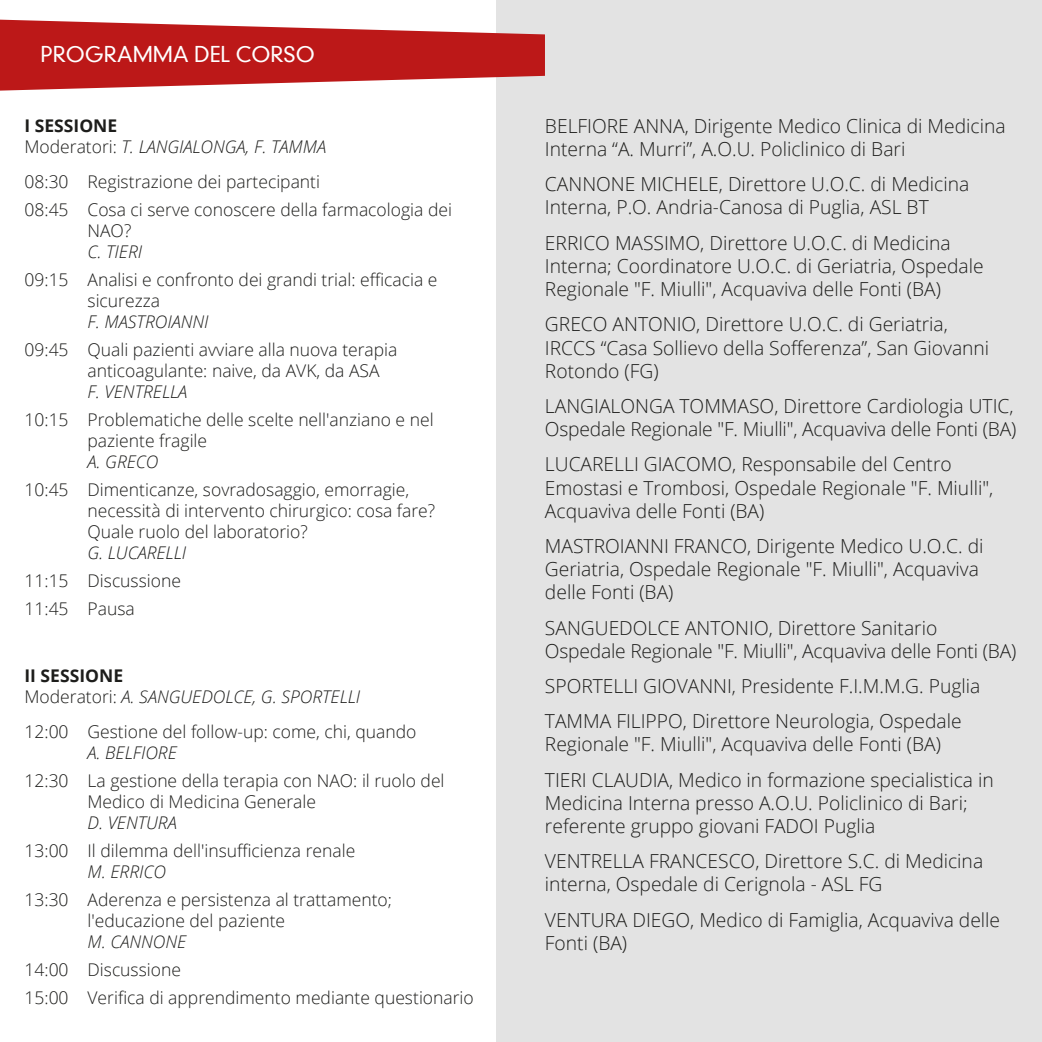
<style>
.page{position:relative;width:1042px;height:1042px;background:#fff}
.page>*{position:absolute;margin:0;border:0;box-sizing:border-box;transform-origin:0 0}
.t1{font:300 21px "DIN Neuzeit Grotesk Std";color:#fff}
.t2{font:300 19.25px/23.1px "Open Sans";color:#1d1d1b}
.t3{font:300 17.5px/21px "Open Sans";color:#1d1d1b}
.t4{font:italic 300 17.5px/21px "Open Sans";color:#1d1d1b}
.s1{font-weight:700;font-style:normal}
.s2{font-style:normal}
</style>
<div class="page">
<div style="left:496px;top:0;width:546px;height:1042px;background:#e3e3e3"></div>
<svg style="left:0;top:20px;width:545px;height:71px"></svg>
<p class="t1" style="left:41px;top:42px;width:276px">PROGRAMMA DEL CORSO</p>
<p class="t4" style="left:25px;top:114px;width:303px"><span class="s1">I SESSIONE<br></span><span class="s2">Moderatori:</span> T. LANGIALONGA, F. TAMMA</p>
<p class="t3" style="left:25px;top:167px;width:429px;line-height:28px">08:30 Registrazione dei partecipanti<br>08:45 Cosa ci serve conoscere della farmacologia dei</p>
<p class="t3" style="left:88px;top:219px;width:45px">NAO?</p>
<p class="t4" style="left:88px;top:240px;width:56px">C. TIERI</p>
<p class="t3" style="left:88px;top:268px;width:351px;text-indent:-63px">09:15 Analisi e confronto dei grandi trial: efficacia e sicurezza</p>
<p class="t4" style="left:88px;top:310px;width:122px">F. MASTROIANNI</p>
<p class="t3" style="left:88px;top:338px;width:311px;text-indent:-63px">09:45 Quali pazienti avviare alla nuova terapia anticoagulante: naive, da AVK, da ASA</p>
<p class="t4" style="left:88px;top:380px;width:101px">F. VENTRELLA</p>
<p class="t3" style="left:88px;top:408px;width:348px;text-indent:-63px">10:15 Problematiche delle scelte nell'anziano e nel paziente fragile</p>
<p class="t4" style="left:88px;top:450px;width:72px">A. GRECO</p>
<p class="t3" style="left:88px;top:478px;width:349px;text-indent:-63px">10:45 Dimenticanze, sovradosaggio, emorragie, necessità di intervento chirurgico: cosa fare?<br>Quale ruolo del laboratorio?</p>
<p class="t4" style="left:88px;top:541px;width:100px">G. LUCARELLI</p>
<p class="t3" style="left:25px;top:566px;width:158px;line-height:28px">11:15 Discussione<br>11:45 Pausa</p>
<p class="t4" style="left:25px;top:664px;width:337px"><span class="s1">II SESSIONE<br></span><span class="s2">Moderatori:</span> A. SANGUEDOLCE, G. SPORTELLI</p>
<p class="t3" style="left:25px;top:720px;width:393px">12:00 Gestione del follow-up: come, chi, quando</p>
<p class="t4" style="left:88px;top:741px;width:91px">A. BELFIORE</p>
<p class="t3" style="left:88px;top:769px;width:359px;text-indent:-63px">12:30 La gestione della terapia con NAO: il ruolo del<br>Medico di Medicina Generale</p>
<p class="t4" style="left:88px;top:811px;width:91px">D. VENTURA</p>
<p class="t3" style="left:25px;top:839px;width:332px">13:00 Il dilemma dell'insufficienza renale</p>
<p class="t4" style="left:88px;top:860px;width:80px">M. ERRICO</p>
<p class="t3" style="left:88px;top:888px;width:306px;text-indent:-63px">13:30 Aderenza e persistenza al trattamento; l'educazione del paziente</p>
<p class="t4" style="left:88px;top:930px;width:100px">M. CANNONE</p>
<p class="t3" style="left:25px;top:955px;width:451px;line-height:28px">14:00 Discussione<br>15:00 Verifica di apprendimento mediante questionario</p>
<p class="t2" style="left:545px;top:114px;width:462px">BELFIORE ANNA, Dirigente Medico Clinica di Medicina<br>Interna “A. Murri”, A.O.U. Policlinico di Bari</p>
<p class="t2" style="left:545px;top:172px;width:426px">CANNONE MICHELE, Direttore U.O.C. di Medicina<br>Interna, P.O. Andria-Canosa di Puglia, ASL BT</p>
<p class="t2" style="left:545px;top:231px;width:440px">ERRICO MASSIMO, Direttore U.O.C. di Medicina<br>Interna; Coordinatore U.O.C. di Geriatria, Ospedale<br>Regionale "F. Miulli", Acquaviva delle Fonti (BA)</p>
<p class="t2" style="left:545px;top:312px;width:446px">GRECO ANTONIO, Direttore U.O.C. di Geriatria,<br>IRCCS “Casa Sollievo della Sofferenza”, San Giovanni<br>Rotondo (FG)</p>
<p class="t2" style="left:545px;top:394px;width:473px">LANGIALONGA TOMMASO, Direttore Cardiologia UTIC,<br>Ospedale Regionale "F. Miulli", Acquaviva delle Fonti (BA)</p>
<p class="t2" style="left:545px;top:452px;width:450px">LUCARELLI GIACOMO, Responsabile del Centro<br>Emostasi e Trombosi, Ospedale Regionale "F. Miulli",<br>Acquaviva delle Fonti (BA)</p>
<p class="t2" style="left:545px;top:534px;width:440px">MASTROIANNI FRANCO, Dirigente Medico U.O.C. di<br>Geriatria, Ospedale Regionale "F. Miulli", Acquaviva delle Fonti (BA)</p>
<p class="t2" style="left:545px;top:615px;width:473px">SANGUEDOLCE ANTONIO, Direttore Sanitario<br>Ospedale Regionale "F. Miulli", Acquaviva delle Fonti (BA)</p>
<p class="t2" style="left:545px;top:668px;width:437px;line-height:35.4px">SPORTELLI GIOVANNI, Presidente F.I.M.M.G. Puglia<br>TAMMA FILIPPO, Direttore Neurologia, Ospedale</p>
<p class="t2" style="left:545px;top:726px;width:450px;line-height:35.4px">Regionale "F. Miulli", Acquaviva delle Fonti (BA)<br>TIERI CLAUDIA, Medico in formazione specialistica in</p>
<p class="t2" style="left:545px;top:791px;width:424px">Medicina Interna presso A.O.U. Policlinico di Bari; referente gruppo giovani FADOI Puglia</p>
<p class="t2" style="left:545px;top:849px;width:440px">VENTRELLA FRANCESCO, Direttore S.C. di Medicina interna, Ospedale di Cerignola - ASL FG</p>
<p class="t2" style="left:545px;top:908px;width:457px">VENTURA DIEGO, Medico di Famiglia, Acquaviva delle<br>Fonti (BA)</p>
</div>
